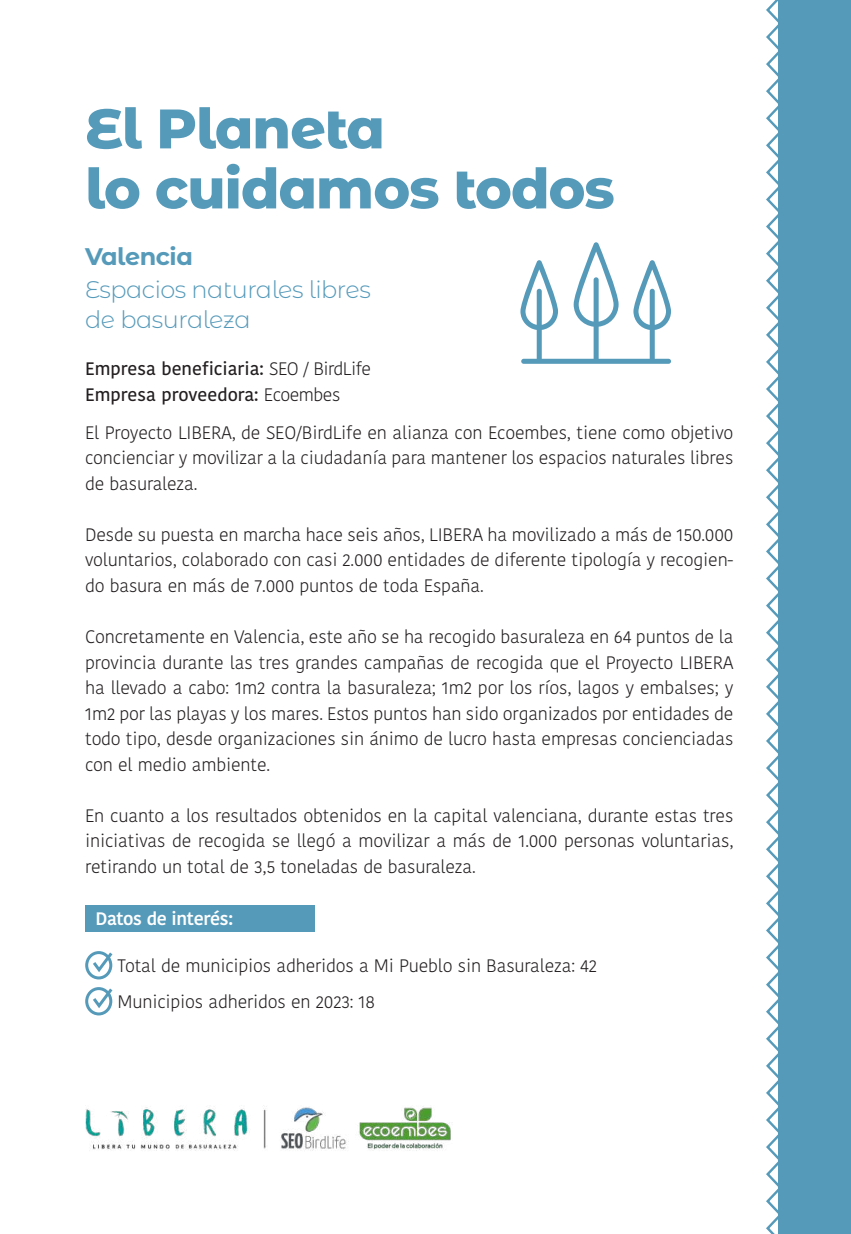
<style>
.page{position:relative;width:851px;height:1234px;background:#fff}
.page>*{position:absolute;margin:0;border:0;box-sizing:border-box;transform-origin:0 0}
.t1{font:800 55.5px/60px "Montserrat Alternates";letter-spacing:-.02em;color:#569aba}
.t2{font:300 24px/30px "Montserrat Alternates";letter-spacing:-.02em;color:#569aba}
.t3{font:700 24px "Montserrat Alternates";letter-spacing:-.02em;color:#569aba}
.t4{font:300 18px/25.5px "Kohinoor Telugu";letter-spacing:-.01em;color:#231f20;text-align:justify}
.t5{font:500 18px/26.2px "Kohinoor Telugu";color:#231f20}
.t6{font:600 18px "Kohinoor Telugu";letter-spacing:-.02em;color:#fff}
.s1{font-weight:300}
</style>
<div class="page">
<svg style="left:766px;top:0;width:12px;height:1233px"></svg>
<svg style="left:90px;top:952px;width:23px;height:22px"></svg>
<div style="left:85px;top:950px;width:27px;height:29px;border:3px solid #569aba;border-radius:50%"></div>
<svg style="left:90px;top:988px;width:23px;height:22px"></svg>
<div style="left:85px;top:986px;width:27px;height:29px;border:3px solid #569aba;border-radius:50%"></div>
<div style="left:85px;top:905px;width:230px;height:26px;background:#569aba"></div>
<div style="left:778px;top:0;width:72px;height:1233px;background:#569aba"></div>
<svg style="left:520px;top:242px;width:151px;height:122px"></svg>
<img style="left:85px;top:1106px;width:366px;height:45px">
<h1 class="t1" style="left:85px;top:96px;width:531px">El Planeta<br>lo cuidamos todos</h1>
<h2 class="t3" style="left:85px;top:239px;width:109px">Valencia</h2>
<h2 class="t2" style="left:85px;top:274px;width:287px">Espacios naturales libres de basuraleza</h2>
<p class="t5" style="left:85px;top:355px;width:287px">Empresa beneficiaria: <span class="s1">SEO / BirdLife<br></span>Empresa proveedora: <span class="s1">Ecoembes</span></p>
<p class="t4" style="left:85px;top:420px;width:649px">El Proyecto LIBERA, de SEO/BirdLife en alianza con Ecoembes, tiene como objetivo concienciar y movilizar a la ciudadanía para mantener los espacios naturales libres de basuraleza.</p>
<p class="t4" style="left:85px;top:522px;width:649px">Desde su puesta en marcha hace seis años, LIBERA ha movilizado a más de 150.000 voluntarios, colaborado con casi 2.000 entidades de diferente tipología y recogien&shy;do basura en más de 7.000 puntos de toda España.</p>
<p class="t4" style="left:85px;top:624px;width:649px">Concretamente en Valencia, este año se ha recogido basuraleza en 64 puntos de la provincia durante las tres grandes campañas de recogida que el Proyecto LIBERA ha llevado a cabo: 1m2 contra la basuraleza; 1m2 por los ríos, lagos y embalses; y 1m2 por las playas y los mares. Estos puntos han sido organizados por entidades de todo tipo, desde organizaciones sin ánimo de lucro hasta empresas concienciadas con el medio ambiente.</p>
<p class="t4" style="left:85px;top:802px;width:649px">En cuanto a los resultados obtenidos en la capital valenciana, durante estas tres iniciativas de recogida se llegó a movilizar a más de 1.000 personas voluntarias, retirando un total de 3,5 toneladas de basuraleza.</p>
<p class="t6" style="left:95px;top:908px;width:139px">Datos de interés:</p>
<p class="t4" style="left:117px;top:947px;width:481px;line-height:36px">Total de municipios adheridos a Mi Pueblo sin Basuraleza: 42<br>Municipios adheridos en 2023: 18</p>
</div>
